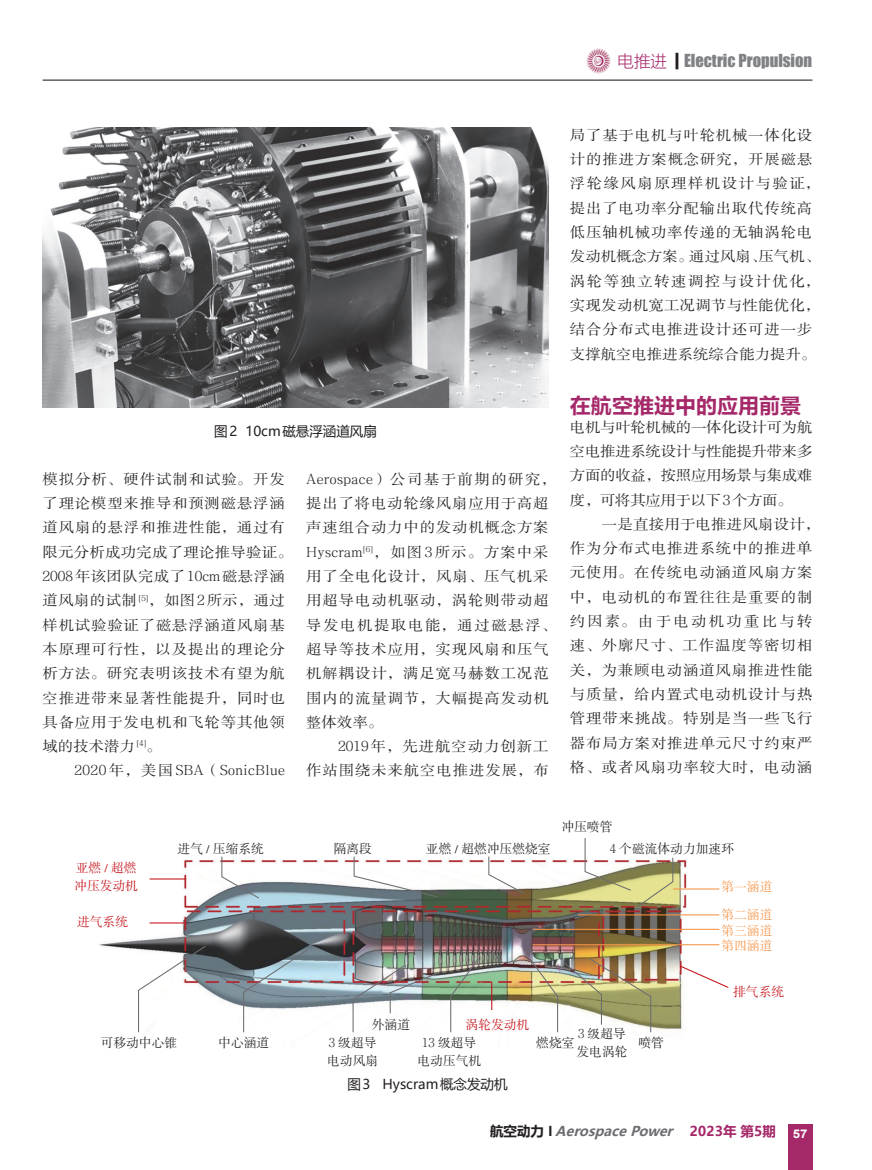
<style>
.page{position:relative;width:872px;height:1170px;background:#fff}
.page>*{position:absolute;margin:0;border:0;box-sizing:border-box;transform-origin:0 0}
.t1{font:21px "FZLTCHJW GB1 0";color:#a52869}
.t2{font:16.5px "Impact";color:#808285}
.t3{font:14.25px/24.3px "FZSSJW GB1 0";letter-spacing:.055em;color:#231f20;scale:1.08 1}
.t4{font:14.25px "FZSSJW GB1 0";letter-spacing:.03em;color:#231f20;scale:1.08 1}
.t5{font:italic 700 13.5px "Microsoft Ya Hei";color:#6c6d70}
.t6{font:13.5px "Microsoft Ya Hei";color:#231f20}
.t7{font:12.75px/18px "FZSSJW GB1 0";color:#231f20}
.t8{font:12.75px/18px "FZSSJW GB1 0";color:#c4121a}
.t9{font:12.75px "FZSSJW GB1 0";color:#f79447}
.s1{font-family:"Microsoft Ya Hei";font-weight:300;color:#a52869}
.s2{font-family:"Microsoft Ya Hei";font-weight:300;color:#231f20}
.s3{font-style:normal;color:#231f20}
.s4{font-style:normal;color:#a52869}
</style>
<div class="page">
<div style="left:787px;top:1124px;width:25px;height:45px;background:#a52869"></div>
<hr style="left:43px;top:80px;width:769px;height:1px;background:#231f20">
<img style="left:586px;top:49px;width:25px;height:24px">
<img style="left:43px;top:128px;width:506px;height:279px">
<img style="left:99px;top:859px;width:591px;height:171px">
<hr style="left:149px;top:878px;width:37px;height:1px;background:#c4121a">
<svg style="left:491px;top:981px;width:1px;height:28px"></svg>
<svg style="left:678px;top:964px;width:51px;height:24px"></svg>
<hr style="left:149px;top:922px;width:37px;height:1px;background:#c4121a">
<svg style="left:137px;top:944px;width:70px;height:89px"></svg>
<svg style="left:221px;top:856px;width:39px;height:43px"></svg>
<svg style="left:353px;top:856px;width:85px;height:41px"></svg>
<svg style="left:488px;top:856px;width:38px;height:39px"></svg>
<svg style="left:584px;top:838px;width:90px;height:70px"></svg>
<svg style="left:242px;top:948px;width:67px;height:85px"></svg>
<img style="left:352px;top:963px;width:92px;height:70px">
<svg style="left:450px;top:957px;width:30px;height:76px"></svg>
<img style="left:528px;top:957px;width:124px;height:76px">
<hr style="left:673px;top:888px;width:46px;height:1px;background:#f79447">
<hr style="left:578px;top:914px;width:141px;height:1px;background:#f79447">
<hr style="left:532px;top:928px;width:187px;height:1px;background:#f79447">
<hr style="left:532px;top:944px;width:187px;height:1px;background:#f79447">
<p class="t2" style="left:617px;top:48px;width:196px"><span class="s1">电推进</span> <span class="s2">┃</span>Electric Propulsion</p>
<p class="t6" style="left:214px;top:422px;width:164px">图2 10cm磁悬浮涵道风扇</p>
<p class="t3" style="left:43px;top:467px;width:233px">模拟分析、硬件试制和试验。开发了理论模型来推导和预测磁悬浮涵道风扇的悬浮和推进性能，通过有限元分析成功完成了理论推导验证。<br>2008年该团队完成了10cm磁悬浮涵道风扇的试制 <sup>[5]</sup>，如图2所示，通过样机试验验证了磁悬浮涵道风扇基本原理可行性，以及提出的理论分析方法。研究表明该技术有望为航空推进带来显著性能提升，同时也具备应用于发电机和飞轮等其他领域的技术潜力 <sup>[4]</sup>。</p>
<p class="t4" style="left:74px;top:763px;width:196px">2020 年，美国 SBA（SonicBlue</p>
<p class="t3" style="left:306px;top:467px;width:233px">Aerospace）公司基于前期的研究，提出了将电动轮缘风扇应用于高超声速组合动力中的发动机概念方案<br>Hyscram<sup>[6]</sup>，如图 3 所示。方案中采用了全电化设计，风扇、压气机采用超导电动机驱动，涡轮则带动超导发电机提取电能，通过磁悬浮、超导等技术应用，实现风扇和压气机解耦设计，满足宽马赫数工况范围内的流量调节，大幅提高发动机整体效率。</p>
<p class="t3" style="left:306px;top:734px;width:226px;text-align:right">2019年，先进航空动力创新工<br>作站围绕未来航空电推进发展，布</p>
<p class="t3" style="left:570px;top:123px;width:233px">局了基于电机与叶轮机械一体化设计的推进方案概念研究，开展磁悬浮轮缘风扇原理样机设计与验证，提出了电功率分配输出取代传统高低压轴机械功率传递的无轴涡轮电发动机概念方案。通过风扇、压气机、涡轮等独立转速调控与设计优化，实现发动机宽工况调节与性能优化，结合分布式电推进设计还可进一步支撑航空电推进系统综合能力提升。</p>
<h1 class="t1" style="left:570px;top:394px;width:233px">在航空推进中的应用前景</h1>
<p class="t3" style="left:570px;top:415px;width:226px;text-align:justify">电机与叶轮机械的一体化设计可为航空电推进系统设计与性能提升带来多方面的收益，按照应用场景与集成难度，可将其应用于以下3个方面。</p>
<p class="t3" style="left:570px;top:512px;width:233px;text-indent:32px">一是直接用于电推进风扇设计，作为分布式电推进系统中的推进单元使用。在传统电动涵道风扇方案中，电动机的布置往往是重要的制约因素。由于电动机功重比与转速、外廓尺寸、工作温度等密切相关，为兼顾电动涵道风扇推进性能与质量，给内置式电动机设计与热管理带来挑战。特别是当一些飞行器布局方案对推进单元尺寸约束严格、或者风扇功率较大时，电动涵</p>
<p class="t7" style="left:561px;top:818px;width:52px">冲压喷管</p>
<p class="t8" style="left:74px;top:858px;width:65px">亚燃 / 超燃冲压发动机</p>
<p class="t8" style="left:77px;top:913px;width:52px">进气系统</p>
<p class="t7" style="left:178px;top:839px;width:88px">进气 / 压缩系统</p>
<p class="t7" style="left:101px;top:1033px;width:78px">可移动中心锥</p>
<p class="t7" style="left:218px;top:1033px;width:52px">中心涵道</p>
<p class="t7" style="left:334px;top:839px;width:40px">隔离段</p>
<p class="t7" style="left:610px;top:839px;width:126px">4 个磁流体动力加速环</p>
<p class="t7" style="left:426px;top:839px;width:126px">亚燃 / 超燃冲压燃烧室</p>
<p class="t9" style="left:721px;top:880px;width:52px">第一涵道</p>
<p class="t9" style="left:721px;top:923px;width:52px">第三涵道</p>
<p class="t9" style="left:721px;top:908px;width:52px">第二涵道</p>
<p class="t9" style="left:721px;top:938px;width:52px">第四涵道</p>
<p class="t7" style="left:372px;top:1015px;width:40px">外涵道</p>
<p class="t8" style="left:465px;top:1015px;width:65px">涡轮发动机</p>
<p class="t7" style="left:576px;top:1024px;width:52px">3 级超导发电涡轮</p>
<p class="t7" style="left:329px;top:1033px;width:49px">3 级超导</p>
<p class="t7" style="left:536px;top:1033px;width:40px">燃烧室</p>
<p class="t7" style="left:638px;top:1033px;width:27px">喷管</p>
<p class="t7" style="left:327px;top:1051px;width:52px">电动风扇</p>
<p class="t7" style="left:417px;top:1033px;width:65px;text-align:center">13 级超导电动压气机</p>
<p class="t6" style="left:347px;top:1075px;width:162px">图3 Hyscram概念发动机</p>
<p class="t8" style="left:733px;top:983px;width:52px">排气系统</p>
<p class="t5" style="left:490px;top:1121px;width:319px"><span class="s3">航空动力 I</span> AerospacePower <span class="s4">2 0 2 3 年 第 5 期</span> <sub>5</sub> <sub>7</sub></p>
</div>
